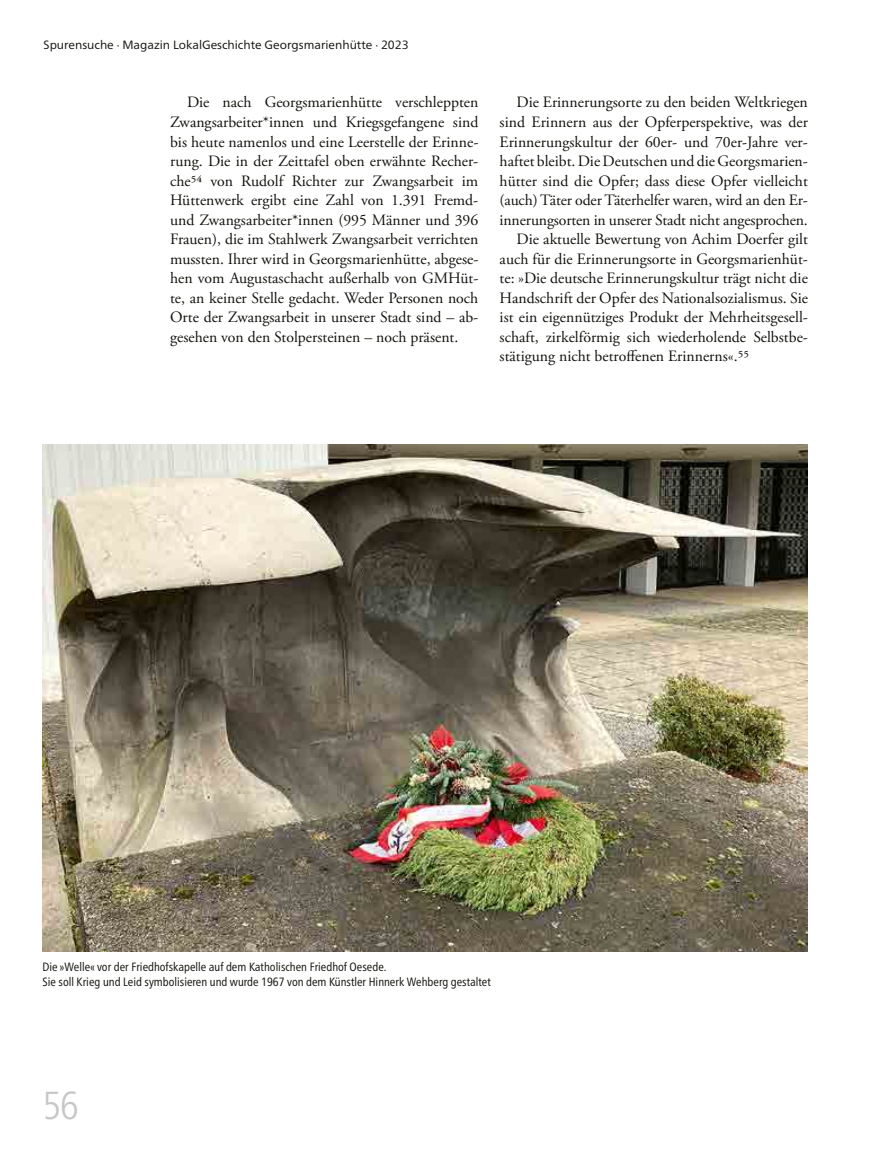
<style>
.page{position:relative;width:893px;height:1149px;background:#fff}
.page>*{position:absolute;margin:0;border:0;box-sizing:border-box;transform-origin:0 0}
.t1{font:300 condensed 39px "Frutiger Neue LT Pro";color:#c5c7c7}
.t2{font:15.75px/19.5px "Adobe Garamond Pro";color:#12120d;text-align:justify}
.t3{font:condensed 12px/15px "Frutiger Neue LT Pro";color:#12120d}
.t4{font:12px "Frutiger Neue LT Pro";color:#12120d}
</style>
<div class="page">
<img style="left:43px;top:444px;width:765px;height:506px">
<p class="t4" style="left:44px;top:37px;width:367px">Spurensuche · Magazin LokalGeschichte Georgsmarienhütte · 2023</p>
<p class="t2" style="left:170px;top:93px;width:310px;text-indent:17px">Die nach Georgsmarienhütte verschleppten Zwangsarbeiter*innen und Kriegsgefangene sind bis heute namenlos und eine Leerstelle der Erinne&shy;rung. Die in der Zeittafel oben erwähnte Recher&shy;che54 von Rudolf Richter zur Zwangsarbeit im Hüttenwerk ergibt eine Zahl von 1.391 Fremd&shy;und Zwangsarbeiter*innen (995 Männer und 396<br>Frauen), die im Stahlwerk Zwangsarbeit verrichten mussten. Ihrer wird in Georgsmarienhütte, abgese&shy;hen vom Augustaschacht außerhalb von GMHüt&shy;te, an keiner Stelle gedacht. Weder Personen noch Orte der Zwangsarbeit in unserer Stadt sind – ab&shy;gesehen von den Stolpersteinen – noch präsent.</p>
<p class="t2" style="left:517px;top:93px;width:293px">Die Erinnerungsorte zu den beiden Weltkriegen</p>
<p class="t2" style="left:500px;top:113px;width:310px">sind Erinnern aus der Opferperspektive, was der</p>
<p class="t2" style="left:500px;top:132px;width:310px">Erinnerungskultur der 60er- und 70er-Jahre ver-</p>
<p class="t2" style="left:500px;top:152px;width:310px">haftet bleibt. Die Deutschen und die Georgsmarien-</p>
<p class="t2" style="left:500px;top:171px;width:310px">hütter sind die Opfer; dass diese Opfer vielleicht</p>
<p class="t2" style="left:500px;top:191px;width:310px">(auch) Täter oder Täterhelfer waren, wird an den Er-</p>
<p class="t2" style="left:500px;top:210px;width:310px">innerungsorten in unserer Stadt nicht angesprochen.</p>
<p class="t2" style="left:517px;top:230px;width:293px">Die aktuelle Bewertung von Achim Doerfer gilt</p>
<p class="t2" style="left:500px;top:249px;width:310px">auch für die Erinnerungsorte in Georgsmarienhüt-</p>
<p class="t2" style="left:500px;top:269px;width:310px">te: »Die deutsche Erinnerungskultur trägt nicht die</p>
<p class="t2" style="left:500px;top:288px;width:310px">Handschrift der Opfer des Nationalsozialismus. Sie</p>
<p class="t2" style="left:500px;top:308px;width:310px">ist ein eigennütziges Produkt der Mehrheitsgesell-</p>
<p class="t2" style="left:500px;top:327px;width:310px">schaft, zirkelförmig sich wiederholende Selbstbe-</p>
<p class="t2" style="left:500px;top:347px;width:251px">stätigung nicht betroffenen Erinnerns«.55</p>
<p class="t3" style="left:43px;top:958px;width:450px">Die »Welle« vor der Friedhofskapelle auf dem Katholischen Friedhof Oesede.<br>Sie soll Krieg und Leid symbolisieren und wurde 1967 von dem Künstler Hinnerk Wehberg gestaltet</p>
<h1 class="t1" style="left:43px;top:1082px;width:38px">56</h1>
</div>
